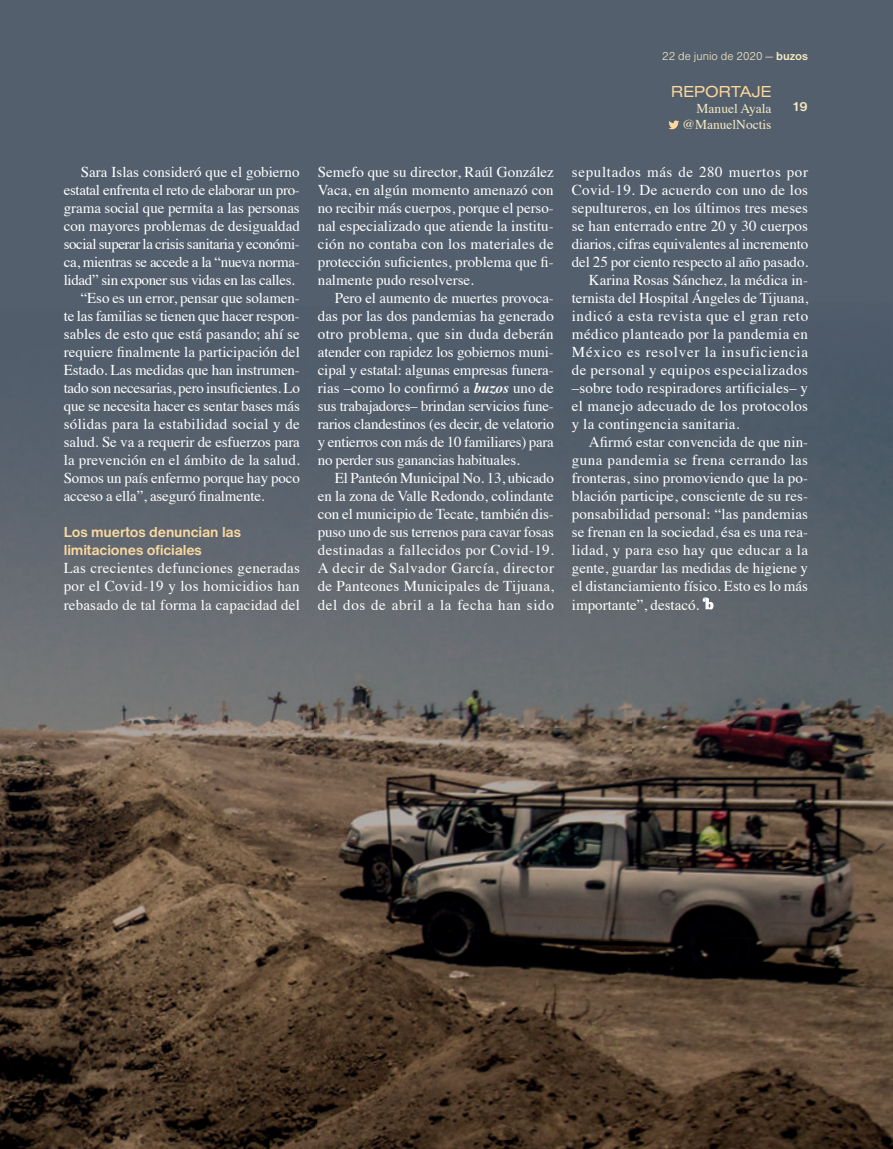
<style>
.page{position:relative;width:893px;height:1149px;background:#fff}
.page>*{position:absolute;margin:0;border:0;box-sizing:border-box;transform-origin:0 0}
.t1{font:16.5px "Nimbus San D Regu Exte";color:#fed79a}
.t2{font:15px/18px "Times";color:#fff;text-align:justify}
.t3{font:15px "Times";letter-spacing:.02em;color:#fff}
.t4{font:15px "Times";letter-spacing:-.025em;color:#fff}
.t5{font:15px "Times";letter-spacing:.03em;color:#fff}
.t6{font:700 15px/18px "Nimbus Sans DOT";letter-spacing:-.01em;color:#fcda9e}
.t7{font:15px "Times";letter-spacing:-.03em;color:#fff}
.t8{font:15px "Times";letter-spacing:-.02em;color:#fff}
.t9{font:15px "Times";letter-spacing:.035em;color:#fff}
.t10{font:15px "Times";letter-spacing:.04em;color:#fff}
.t11{font:15px "Times";letter-spacing:.055em;color:#fff}
.t12{font:15px "Times";letter-spacing:.045em;color:#fff}
.t13{font:13.5px/16.2px "Times";color:#f6eac2;text-align:right}
.t14{font:700 13.5px "Nimbus Sans DOT";color:#f6eac2}
.t15{font:12px "Nimbus Sans DOT Ligh";color:#f6eac2}
.s1{font-weight:700;font-style:italic}
.s2{font-family:"Nimbus Sans DOT";font-weight:700}
</style>
<div class="page">
<div style="left:0;top:0;width:893px;height:1148px;background:#535f6d"></div>
<div style="left:0;top:483px;width:305px;height:35px;background:#5c656f"></div>
<img style="left:0;top:518px;width:312px;height:211px">
<img style="left:312px;top:515px;width:318px;height:214px">
<img style="left:630px;top:512px;width:263px;height:215px">
<img style="left:0;top:729px;width:314px;height:212px">
<img style="left:314px;top:727px;width:318px;height:214px">
<img style="left:632px;top:724px;width:261px;height:214px">
<img style="left:0;top:941px;width:316px;height:207px">
<img style="left:316px;top:938px;width:318px;height:210px">
<img style="left:634px;top:936px;width:259px;height:212px">
<svg style="left:703px;top:597px;width:10px;height:12px"></svg>
<svg style="left:668px;top:120px;width:11px;height:9px"></svg>
<p class="t2" style="left:81px;top:162px;width:220px">Sara Islas consideró que el gobierno</p>
<p class="t4" style="left:64px;top:176px;width:238px">estatal enfrenta el reto de elaborar un pro-</p>
<p class="t2" style="left:64px;top:198px;width:237px">grama social que permita a las personas</p>
<p class="t2" style="left:64px;top:216px;width:238px">con mayores problemas de desigualdad</p>
<p class="t7" style="left:64px;top:230px;width:238px">social superar la crisis sanitaria y económi-</p>
<p class="t4" style="left:64px;top:248px;width:238px">ca, mientras se accede a la “nueva norma-</p>
<p class="t4" style="left:64px;top:266px;width:233px">lidad” sin exponer sus vidas en las calles.</p>
<p class="t2" style="left:81px;top:288px;width:221px">“Eso es un error, pensar que solamen-</p>
<p class="t2" style="left:64px;top:306px;width:238px">te las familias se tienen que hacer respon-</p>
<p class="t2" style="left:64px;top:324px;width:238px">sables de esto que está pasando; ahí se</p>
<p class="t2" style="left:64px;top:342px;width:238px">requiere finalmente la participación del</p>
<p class="t2" style="left:64px;top:360px;width:238px">Estado. Las medidas que han instrumen-</p>
<p class="t8" style="left:64px;top:374px;width:238px">tado son necesarias, pero insuficientes. Lo</p>
<p class="t2" style="left:64px;top:396px;width:238px">que se necesita hacer es sentar bases más</p>
<p class="t3" style="left:64px;top:410px;width:238px">sólidas para la estabilidad social y de</p>
<p class="t2" style="left:64px;top:432px;width:238px">salud. Se va a requerir de esfuerzos para</p>
<p class="t2" style="left:64px;top:450px;width:237px">la prevención en el ámbito de la salud.</p>
<p class="t2" style="left:64px;top:468px;width:238px">Somos un país enfermo porque hay poco</p>
<p class="t2" style="left:64px;top:486px;width:202px">acceso a ella”, aseguró finalmente.</p>
<p class="t6" style="left:64px;top:523px;width:179px">Los muertos denuncian las limitaciones oficiales</p>
<p class="t2" style="left:64px;top:558px;width:238px">Las crecientes defunciones generadas por el Covid-19 y los homicidios han rebasado de tal forma la capacidad del</p>
<p class="t2" style="left:318px;top:162px;width:238px">Semefo que su director, Raúl González Vaca, en algún momento amenazó con no recibir más cuerpos, porque el perso&shy;nal especializado que atiende la institu&shy;ción no contaba con los materiales de protección suficientes, problema que fi&shy;nalmente pudo resolverse.</p>
<p class="t2" style="left:318px;top:288px;width:238px;text-indent:17px">Pero el aumento de muertes provoca&shy;das por las dos pandemias ha generado otro problema, que sin duda deberán atender con rapidez los gobiernos muni&shy;cipal y estatal: algunas empresas funera&shy;rias –como lo confirmó a <span class="s1">buzos</span> uno de sus trabajadores– brindan servicios fune&shy;rarios clandestinos (es decir, de velatorio y entierros con más de 10 familiares) para no perder sus ganancias habituales.</p>
<p class="t2" style="left:318px;top:468px;width:238px;text-indent:17px">El Panteón Municipal No. 13, ubicado en la zona de Valle Redondo, colindante con el municipio de Tecate, también dis&shy;puso uno de sus terrenos para cavar fosas destinadas a fallecidos por Covid-19.<br>A decir de Salvador García, director de Panteones Municipales de Tijuana, del dos de abril a la fecha han sido</p>
<p class="t15" style="left:662px;top:50px;width:147px">22 de junio de 2020 — <span class="s2">buzos</span></p>
<p class="t14" style="left:792px;top:99px;width:17px">19</p>
<p class="t1" style="left:671px;top:82px;width:102px">REPORTAJE</p>
<p class="t13" style="left:683px;top:99px;width:90px">Manuel Ayala @ManuelNoctis</p>
<p class="t12" style="left:572px;top:158px;width:238px">sepultados más de 280 muertos por</p>
<p class="t3" style="left:572px;top:176px;width:238px">Covid-19. De acuerdo con uno de los</p>
<p class="t2" style="left:572px;top:198px;width:238px">sepultureros, en los últimos tres meses</p>
<p class="t2" style="left:572px;top:216px;width:238px">se han enterrado entre 20 y 30 cuerpos</p>
<p class="t2" style="left:572px;top:234px;width:238px">diarios, cifras equivalentes al incremento</p>
<p class="t2" style="left:572px;top:252px;width:238px">del 25 por ciento respecto al año pasado.</p>
<p class="t2" style="left:589px;top:270px;width:221px">Karina Rosas Sánchez, la médica in-</p>
<p class="t2" style="left:572px;top:288px;width:238px">ternista del Hospital Ángeles de Tijuana,</p>
<p class="t10" style="left:572px;top:302px;width:238px">indicó a esta revista que el gran reto</p>
<p class="t5" style="left:572px;top:320px;width:238px">médico planteado por la pandemia en</p>
<p class="t11" style="left:572px;top:338px;width:238px">México es resolver la insuficiencia</p>
<p class="t9" style="left:572px;top:356px;width:238px">de personal y equipos especializados</p>
<p class="t2" style="left:572px;top:378px;width:238px">–sobre todo respiradores artificiales– y</p>
<p class="t3" style="left:572px;top:392px;width:238px">el manejo adecuado de los protocolos</p>
<p class="t3" style="left:572px;top:410px;width:169px">y la contingencia sanitaria.</p>
<p class="t2" style="left:589px;top:432px;width:221px">Afirmó estar convencida de que nin-</p>
<p class="t5" style="left:572px;top:446px;width:238px">guna pandemia se frena cerrando las</p>
<p class="t2" style="left:572px;top:468px;width:238px">fronteras, sino promoviendo que la po-</p>
<p class="t2" style="left:572px;top:486px;width:238px">blación participe, consciente de su res-</p>
<p class="t2" style="left:572px;top:504px;width:238px">ponsabilidad personal: “las pandemias</p>
<p class="t2" style="left:572px;top:522px;width:238px">se frenan en la sociedad, ésa es una rea-</p>
<p class="t5" style="left:572px;top:536px;width:238px">lidad, y para eso hay que educar a la</p>
<p class="t2" style="left:572px;top:558px;width:238px">gente, guardar las medidas de higiene y</p>
<p class="t2" style="left:572px;top:576px;width:238px">el distanciamiento físico. Esto es lo más</p>
<p class="t2" style="left:572px;top:594px;width:129px">importante”, destacó.</p>
</div>
